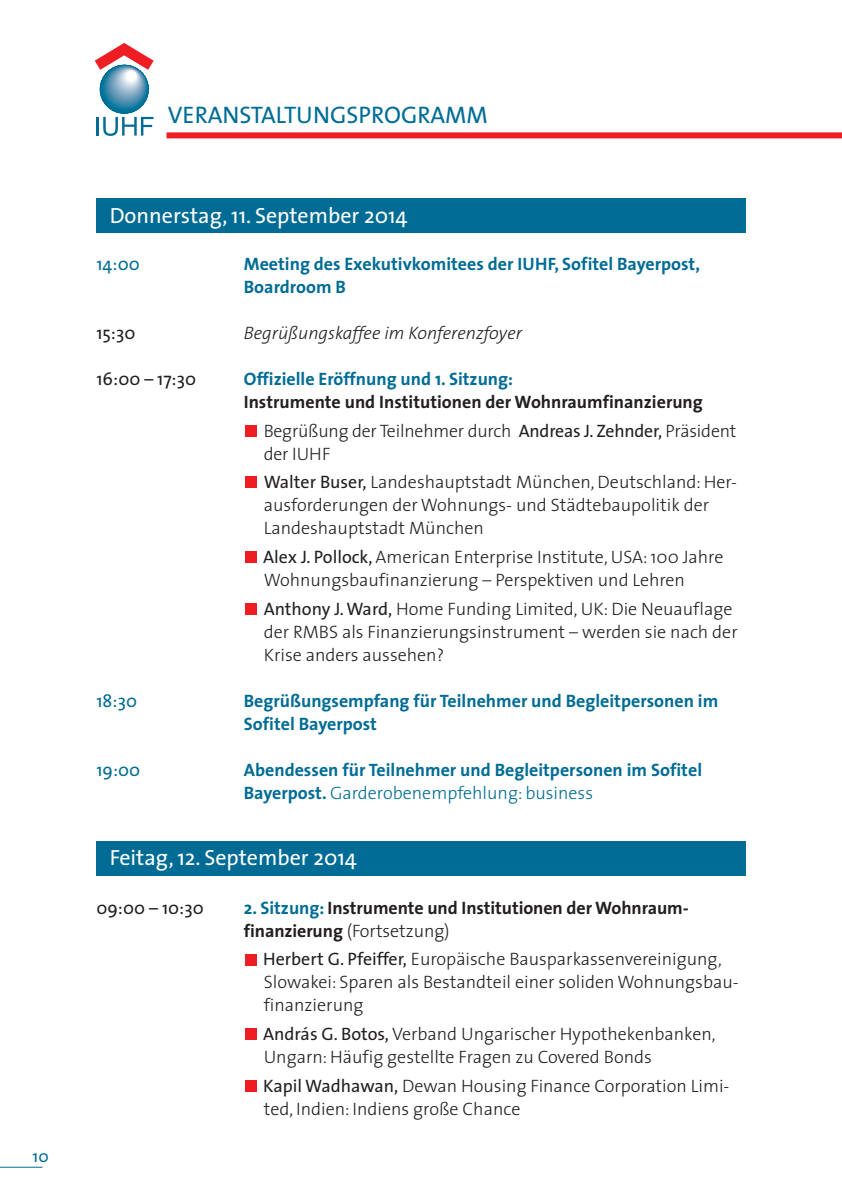
<style>
.page{position:relative;width:842px;height:1191px;background:#fff}
.page>*{position:absolute;margin:0;border:0;box-sizing:border-box;transform-origin:0 0}
.t1{font:24px "The Sans";color:#006c95}
.t2{font:22px "The Sans";color:#fff}
.t3{font:300 18px/23px "The Sans";color:#231f20}
.t4{font:700 18px/23px "The Sans";color:#006c95}
.t5{font:700 18px/28.6px "The Sans";color:#231f20}
.t6{font:italic 300 18px "The Sans";color:#231f20}
.t7{font:18px "The Sans";color:#231f20}
.t8{font:18px "The Sans";color:#006c95}
.t9{font:17px "The Sans";color:#006c95}
.s1{font-weight:300}
.s2{font-weight:400}
.s3{color:#006c95}
</style>
<div class="page">
<div style="left:167px;top:132px;width:675px;height:6px;background:#ee1d23"></div>
<svg style="left:95px;top:43px;width:59px;height:27px"></svg>
<hr style="left:96px;top:117px;width:3px;height:19px;background:#006c95">
<svg style="left:103px;top:117px;width:50px;height:19px"></svg>
<div style="left:101px;top:65px;width:47px;height:47px;background:#007299;border-radius:50%"></div>
<div style="left:102px;top:65px;width:46px;height:45px;background:#00759d;border-radius:50%"></div>
<div style="left:103px;top:66px;width:44px;height:43px;background:#09799f;border-radius:50%"></div>
<div style="left:104px;top:66px;width:43px;height:43px;background:#107ba1;border-radius:50%"></div>
<div style="left:104px;top:66px;width:43px;height:42px;background:#197ca2;border-radius:50%"></div>
<div style="left:105px;top:66px;width:42px;height:42px;background:#1b7da2;border-radius:50%"></div>
<div style="left:105px;top:66px;width:41px;height:41px;background:#2481a6;border-radius:50%"></div>
<div style="left:106px;top:66px;width:40px;height:41px;background:#2682a6;border-radius:50%"></div>
<div style="left:106px;top:66px;width:40px;height:40px;background:#3284a7;border-radius:50%"></div>
<div style="left:106px;top:66px;width:40px;height:39px;background:#3384a8;border-radius:50%"></div>
<svg style="left:107px;top:66px;width:39px;height:39px"></svg>
<div style="left:107px;top:67px;width:38px;height:38px;background:#3b87aa;border-radius:50%"></div>
<div style="left:107px;top:67px;width:38px;height:37px;background:#3e89ac;border-radius:50%"></div>
<div style="left:108px;top:67px;width:37px;height:37px;background:#448bad;border-radius:50%"></div>
<div style="left:108px;top:67px;width:37px;height:36px;background:#488daf;border-radius:50%"></div>
<div style="left:109px;top:67px;width:36px;height:36px;background:#4c8fb0;border-radius:50%"></div>
<div style="left:109px;top:67px;width:35px;height:35px;background:#5592b2;border-radius:50%"></div>
<div style="left:110px;top:67px;width:34px;height:34px;background:#5e96b5;border-radius:50%"></div>
<div style="left:110px;top:67px;width:34px;height:33px;background:#5f97b6;border-radius:50%"></div>
<div style="left:111px;top:67px;width:33px;height:33px;background:#6298b7;border-radius:50%"></div>
<div style="left:111px;top:67px;width:32px;height:33px;background:#659ab8;border-radius:50%"></div>
<div style="left:112px;top:68px;width:31px;height:31px;background:#6c9dbb;border-radius:50%"></div>
<div style="left:112px;top:68px;width:31px;height:30px;background:#71a0bd;border-radius:50%"></div>
<div style="left:113px;top:68px;width:30px;height:30px;background:#74a2be;border-radius:50%"></div>
<div style="left:113px;top:68px;width:30px;height:29px;background:#75a2be;border-radius:50%"></div>
<div style="left:113px;top:68px;width:29px;height:29px;background:#79a4c0;border-radius:50%"></div>
<div style="left:114px;top:68px;width:28px;height:29px;background:#7ba5c1;border-radius:50%"></div>
<div style="left:114px;top:68px;width:28px;height:28px;background:#83abc5;border-radius:50%"></div>
<div style="left:115px;top:68px;width:27px;height:27px;background:#88aec7;border-radius:50%"></div>
<div style="left:115px;top:68px;width:26px;height:27px;background:#8aafc8;border-radius:50%"></div>
<div style="left:115px;top:68px;width:26px;height:26px;background:#8cb0c9;border-radius:50%"></div>
<div style="left:116px;top:69px;width:25px;height:25px;background:#92b3cb;border-radius:50%"></div>
<div style="left:116px;top:69px;width:25px;height:24px;background:#96b6ce;border-radius:50%"></div>
<div style="left:117px;top:69px;width:24px;height:24px;background:#9ab8d0;border-radius:50%"></div>
<div style="left:117px;top:69px;width:24px;height:23px;background:#9cbad0;border-radius:50%"></div>
<div style="left:117px;top:69px;width:23px;height:23px;background:#9fbcd2;border-radius:50%"></div>
<div style="left:118px;top:69px;width:22px;height:22px;background:#a8c2d7;border-radius:50%"></div>
<div style="left:119px;top:69px;width:21px;height:21px;background:#afc7d9;border-radius:50%"></div>
<div style="left:119px;top:69px;width:20px;height:20px;background:#b2c8db;border-radius:50%"></div>
<div style="left:120px;top:69px;width:19px;height:20px;background:#b4cadb;border-radius:50%"></div>
<div style="left:120px;top:70px;width:19px;height:19px;background:#b8cdde;border-radius:50%"></div>
<div style="left:121px;top:70px;width:18px;height:18px;background:#c0d3e2;border-radius:50%"></div>
<div style="left:121px;top:70px;width:18px;height:17px;background:#c4d6e4;border-radius:50%"></div>
<div style="left:121px;top:70px;width:17px;height:17px;background:#c7d7e4;border-radius:50%"></div>
<div style="left:122px;top:70px;width:16px;height:17px;background:#c9d9e5;border-radius:50%"></div>
<div style="left:122px;top:70px;width:16px;height:16px;background:#d0dde8;border-radius:50%"></div>
<div style="left:123px;top:70px;width:15px;height:15px;background:#dbe5ee;border-radius:50%"></div>
<div style="left:123px;top:70px;width:14px;height:14px;background:#dce6ee;border-radius:50%"></div>
<div style="left:124px;top:71px;width:13px;height:13px;background:#e4ebf2;border-radius:50%"></div>
<div style="left:125px;top:71px;width:12px;height:12px;background:#ecf2f6;border-radius:50%"></div>
<div style="left:125px;top:71px;width:12px;height:11px;background:#f3f6f9;border-radius:50%"></div>
<div style="left:126px;top:71px;width:10px;height:11px;background:#f7f9fb;border-radius:50%"></div>
<div style="left:126px;top:71px;width:10px;height:10px;background:#fff;border-radius:50%"></div>
<hr style="left:0;top:1166px;width:43px;height:1px;background:#006c95">
<div style="left:96px;top:198px;width:650px;height:34px;background:#006c95"></div>
<div style="left:246px;top:425px;width:11px;height:11px;background:#ee1d23"></div>
<div style="left:246px;top:551px;width:11px;height:12px;background:#ee1d23"></div>
<div style="left:246px;top:603px;width:11px;height:11px;background:#ee1d23"></div>
<div style="left:246px;top:954px;width:11px;height:11px;background:#ee1d23"></div>
<div style="left:246px;top:1028px;width:11px;height:12px;background:#ee1d23"></div>
<div style="left:246px;top:1080px;width:11px;height:11px;background:#ee1d23"></div>
<div style="left:246px;top:477px;width:11px;height:11px;background:#ee1d23"></div>
<div style="left:96px;top:841px;width:650px;height:34px;background:#006c95"></div>
<p class="t9" style="left:33px;top:1149px;width:18px">10</p>
<h1 class="t1" style="left:168px;top:105px;width:322px">VERANSTALTUNGSPROGRAMM</h1>
<p class="t2" style="left:110px;top:207px;width:299px">Donnerstag, 11. September 2014</p>
<p class="t4" style="left:244px;top:254px;width:458px">Meeting des Exekutivkomitees der IUHF, Sofitel Bayerpost,<br>Boardroom B</p>
<p class="t6" style="left:244px;top:326px;width:280px">Begrüßungskaffee im Konferenzfoyer</p>
<p class="t4" style="left:244px;top:369px;width:271px">Offizielle Eröffnung und 1. Sitzung:</p>
<p class="t5" style="left:264px;top:389px;width:474px;text-indent:-20px">Instrumente und Institutionen der Wohnraumfinanzierung<br><span class="s1">Begrüßung der Teilnehmer durch</span> <span class="s2">Andreas J. Zehnder,</span> <span class="s1">Präsident</span></p>
<p class="t3" style="left:264px;top:441px;width:475px;line-height:28.6px">der IUHF<br><span class="s2">Walter Buser,</span> Landeshauptstadt München, Deutschland: Her-</p>
<p class="t3" style="left:264px;top:495px;width:447px">ausforderungen der Wohnungs- und Städtebaupolitik der<br>Landeshauptstadt München</p>
<p class="t3" style="left:263px;top:547px;width:462px"><span class="s2">Alex J. Pollock,</span> American Enterprise Institute, USA: 100 Jahre<br>Wohnungsbaufinanzierung – Perspektiven und Lehren</p>
<p class="t3" style="left:264px;top:599px;width:475px"><span class="s2">Anthony J.Ward,</span> Home Funding Limited, UK: Die Neuauflage der RMBS als Finanzierungsinstrument – werden sie nach der<br>Krise anders aussehen?</p>
<p class="t4" style="left:244px;top:690px;width:476px">Begrüßungsempfang für Teilnehmer und Begleitpersonen im<br>Sofitel Bayerpost</p>
<p class="t4" style="left:244px;top:759px;width:460px">Abendessen für Teilnehmer und Begleitpersonen im Sofitel<br>Bayerpost. <span class="s1">Garderobenempfehlung: business</span></p>
<p class="t8" style="left:96px;top:257px;width:45px">14:00</p>
<p class="t7" style="left:96px;top:326px;width:41px">15:30</p>
<p class="t7" style="left:96px;top:372px;width:101px">16:00 – 17:30</p>
<p class="t8" style="left:96px;top:694px;width:42px">18:30</p>
<p class="t8" style="left:96px;top:763px;width:45px">19:00</p>
<p class="t2" style="left:110px;top:849px;width:249px">Feitag, 12. September 2014</p>
<p class="t7" style="left:96px;top:901px;width:109px">09:00 – 10:30</p>
<p class="t5" style="left:244px;top:897px;width:446px;line-height:23px"><span class="s3">2. Sitzung:</span> Instrumente und Institutionen der Wohnraum&shy;finanzierung <span class="s1">(Fortsetzung)</span></p>
<p class="t3" style="left:263px;top:949px;width:477px"><span class="s2">Herbert G. Pfeiffer,</span> Europäische Bausparkassenvereinigung,<br>Slowakei: Sparen als Bestandteil einer soliden Wohnungsbau&shy;finanzierung</p>
<p class="t3" style="left:263px;top:1024px;width:454px"><span class="s2">András G. Botos,</span> Verband Ungarischer Hypothekenbanken,<br>Ungarn: Häufig gestellte Fragen zu Covered Bonds</p>
<p class="t3" style="left:263px;top:1076px;width:468px"><span class="s2">Kapil Wadhawan,</span> Dewan Housing Finance Corporation Limi&shy;ted, Indien: Indiens große Chance</p>
</div>
